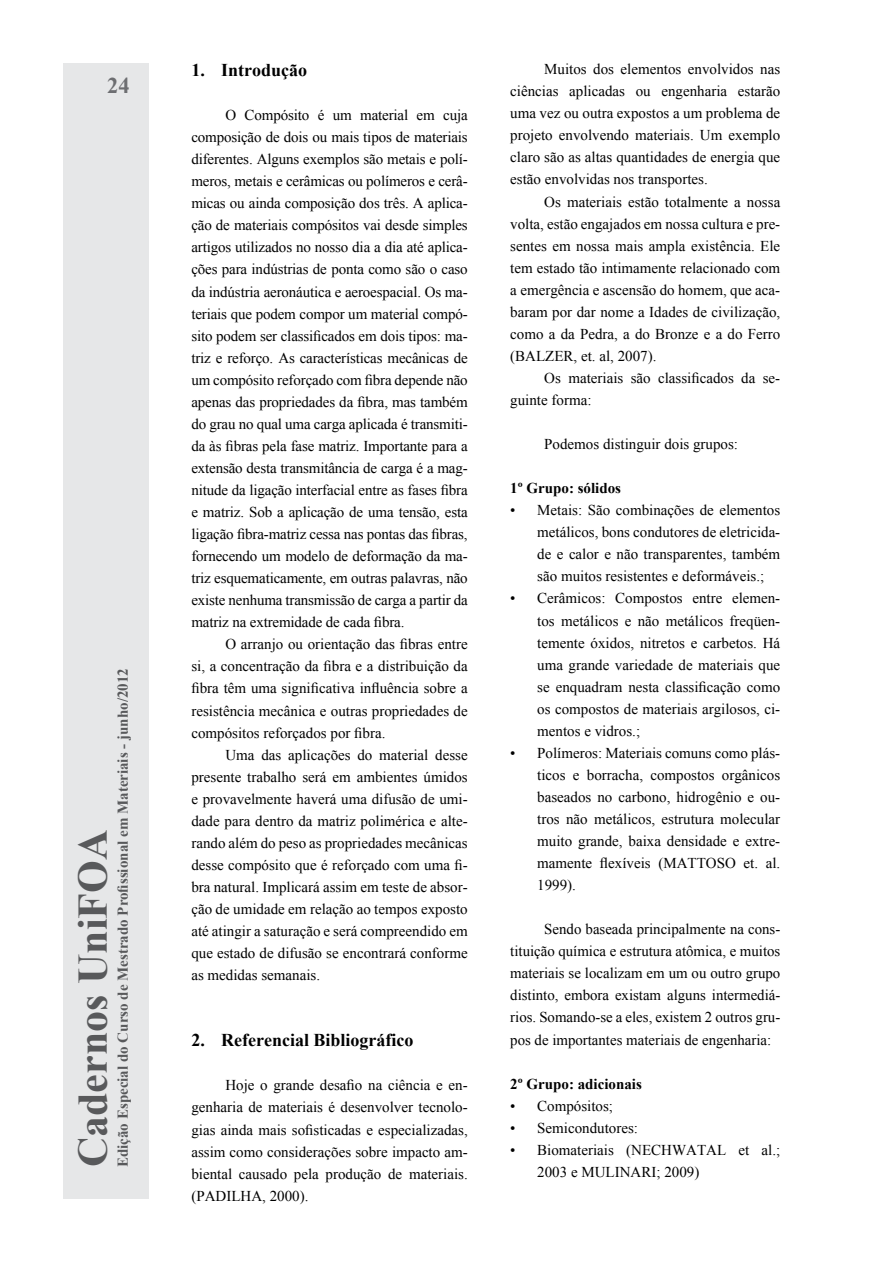
<style>
.page{position:relative;width:893px;height:1263px;background:#fff}
.page>*{position:absolute;margin:0;border:0;box-sizing:border-box;transform-origin:0 0}
.t1{font:700 42px "Times New Roman";color:#58595b}
.t2{font:700 22.5px "Times New Roman";color:#6d6e71}
.t3{font:700 18px "Times New Roman";color:#000}
.t4{font:15px/22px "Times New Roman";color:#000;text-align:justify}
.t5{font:700 15px "Times New Roman";color:#58595b}
.t6{font:700 15px "Times New Roman";color:#000}
</style>
<div class="page">
<div style="left:64px;top:64px;width:85px;height:1135px;background:#e6e7e8"></div>
<h2 class="t2" style="left:107px;top:70px;width:24px">24</h2>
<h1 class="t1" style="left:64px;top:1167px;width:339px;rotate:-90deg">Cadernos UniFOA</h1>
<p class="t5" style="left:113px;top:1167px;width:500px;rotate:-90deg">Edição Especial do Curso de Mestrado Profissional em Materiais - junho/2012</p>
<p class="t3" style="left:191px;top:58px;width:117px">1. Introdução</p>
<p class="t4" style="left:191px;top:104px;width:278px;text-indent:34px">O Compósito é um material em cuja composição de dois ou mais tipos de materiais diferentes. Alguns exemplos são metais e polí&shy;meros, metais e cerâmicas ou polímeros e cerâ&shy;micas ou ainda composição dos três. A aplica&shy;ção de materiais compósitos vai desde simples artigos utilizados no nosso dia a dia até aplica&shy;ções para indústrias de ponta como são o caso da indústria aeronáutica e aeroespacial. Os ma&shy;teriais que podem compor um material compó&shy;sito podem ser classificados em dois tipos: ma&shy;triz e reforço. As características mecânicas de um compósito reforçado com fibra depende não apenas das propriedades da fibra, mas também do grau no qual uma carga aplicada é transmiti&shy;da às fibras pela fase matriz. Importante para a extensão desta transmitância de carga é a mag&shy;nitude da ligação interfacial entre as fases fibra e matriz. Sob a aplicação de uma tensão, esta ligação fibra-matriz cessa nas pontas das fibras, fornecendo um modelo de deformação da ma&shy;triz esquematicamente, em outras palavras, não existe nenhuma transmissão de carga a partir da matriz na extremidade de cada fibra.</p>
<p class="t4" style="left:191px;top:633px;width:278px;text-indent:34px">O arranjo ou orientação das fibras entre si, a concentração da fibra e a distribuição da fibra têm uma significativa influência sobre a resistência mecânica e outras propriedades de compósitos reforçados por fibra.</p>
<p class="t4" style="left:191px;top:743px;width:278px;text-indent:34px">Uma das aplicações do material desse presente trabalho será em ambientes úmidos e provavelmente haverá uma difusão de umi&shy;dade para dentro da matriz polimérica e alte&shy;rando além do peso as propriedades mecânicas desse compósito que é reforçado com uma fi&shy;bra natural. Implicará assim em teste de absor&shy;ção de umidade em relação ao tempos exposto até atingir a saturação e será compreendido em que estado de difusão se encontrará conforme as medidas semanais.</p>
<p class="t3" style="left:191px;top:1028px;width:224px">2. Referencial Bibliográfico</p>
<p class="t4" style="left:191px;top:1074px;width:278px;text-indent:34px">Hoje o grande desafio na ciência e en&shy;genharia de materiais é desenvolver tecnolo&shy;gias ainda mais sofisticadas e especializadas, assim como considerações sobre impacto am&shy;biental causado pela produção de materiais. (PADILHA, 2000).</p>
<p class="t4" style="left:510px;top:58px;width:272px;text-indent:34px">Muitos dos elementos envolvidos nas ciências aplicadas ou engenharia estarão uma vez ou outra expostos a um problema de projeto envolvendo materiais. Um exemplo claro são as altas quantidades de energia que estão envolvidas nos transportes.</p>
<p class="t4" style="left:510px;top:190px;width:272px;text-indent:34px">Os materiais estão totalmente a nossa volta, estão engajados em nossa cultura e pre&shy;sentes em nossa mais ampla existência. Ele tem estado tão intimamente relacionado com a emergência e ascensão do homem, que aca&shy;baram por dar nome a Idades de civilização, como a da Pedra, a do Bronze e a do Ferro (BALZER, et. al, 2007).</p>
<p class="t4" style="left:510px;top:367px;width:272px;text-indent:34px">Os materiais são classificados da se&shy;guinte forma:</p>
<p class="t4" style="left:544px;top:433px;width:195px">Podemos distinguir dois grupos:</p>
<p class="t6" style="left:510px;top:478px;width:112px">1º Grupo: sólidos</p>
<p class="t4" style="left:537px;top:499px;width:245px;text-indent:-27px">• Metais: São combinações de elementos metálicos, bons condutores de eletricida&shy;de e calor e não transparentes, também são muitos resistentes e deformáveis.;</p>
<p class="t4" style="left:537px;top:587px;width:245px;text-indent:-27px">• Cerâmicos: Compostos entre elemen&shy;tos metálicos e não metálicos freqüen&shy;temente óxidos, nitretos e carbetos. Há uma grande variedade de materiais que se enquadram nesta classificação como os compostos de materiais argilosos, ci&shy;mentos e vidros.;</p>
<p class="t4" style="left:537px;top:741px;width:245px;text-indent:-27px">• Polímeros: Materiais comuns como plás&shy;ticos e borracha, compostos orgânicos baseados no carbono, hidrogênio e ou&shy;tros não metálicos, estrutura molecular muito grande, baixa densidade e extre&shy;mamente flexíveis (MATTOSO et. al.<br>1999).</p>
<p class="t4" style="left:510px;top:918px;width:272px;text-indent:34px">Sendo baseada principalmente na cons&shy;tituição química e estrutura atômica, e muitos materiais se localizam em um ou outro grupo distinto, embora existam alguns intermediá&shy;rios. Somando-se a eles, existem 2 outros gru&shy;pos de importantes materiais de engenharia:</p>
<p class="t6" style="left:510px;top:1073px;width:133px">2º Grupo: adicionais</p>
<p class="t4" style="left:510px;top:1094px;width:104px">• Compósitos;</p>
<p class="t4" style="left:510px;top:1116px;width:129px">• Semicondutores:</p>
<p class="t4" style="left:537px;top:1138px;width:245px;text-indent:-27px">• Biomateriais (NECHWATAL et al.;<br>2003 e MULINARI; 2009)</p>
</div>
